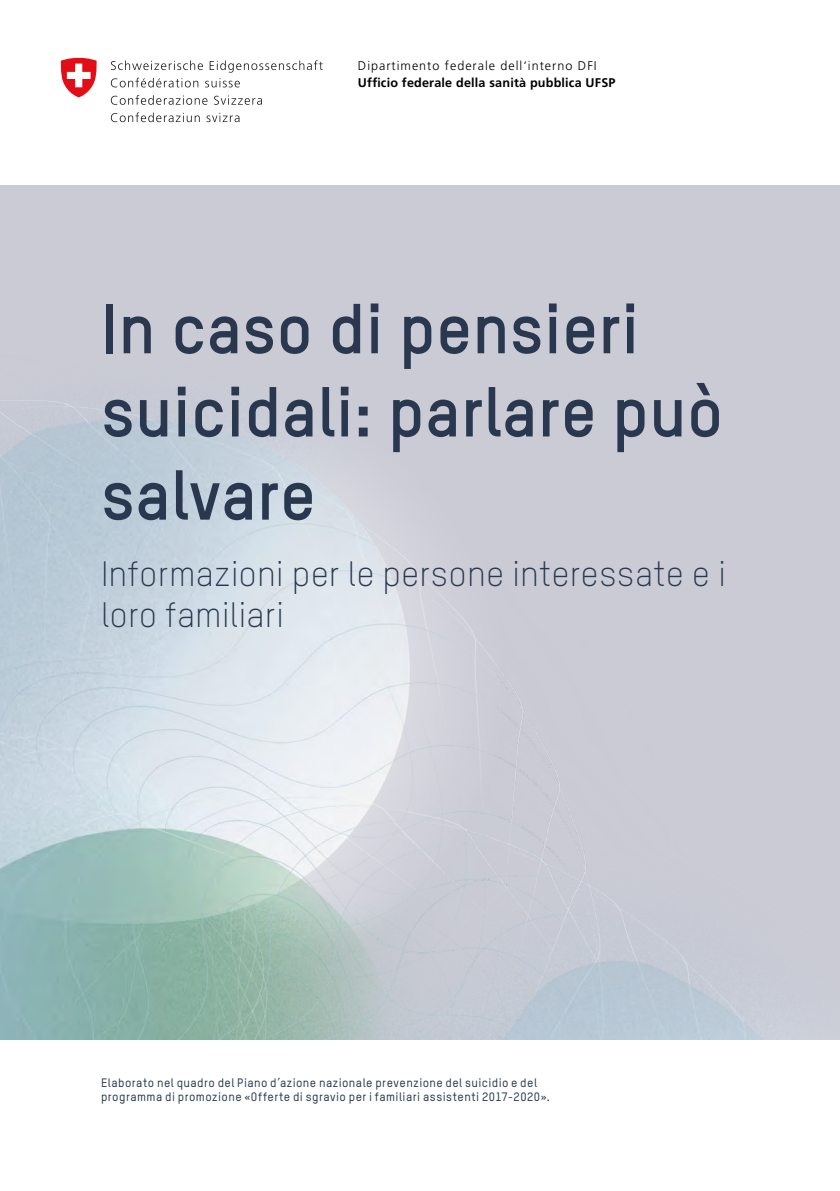
<style>
.page{position:relative;width:840px;height:1191px;background:#fff}
.page>*{position:absolute;margin:0;border:0;box-sizing:border-box;transform-origin:0 0}
.t1{font:700 69.4px/83.2px "TSTAR";color:#2a384f}
.t2{font:300 34.6px/41.6px "TSTAR";letter-spacing:.005em;color:#2a384f}
.t3{font:700 12.6px "Frutiger";letter-spacing:.015em;color:#000}
.t4{font:300 12.6px "Frutiger";letter-spacing:.08em;color:#000}
.t5{font:500 12px/14.4px "TSTAR";letter-spacing:.035em;color:#2a384f}
</style>
<div class="page">
<svg style="left:111px;top:60px;width:211px;height:27px"></svg>
<svg style="left:111px;top:95px;width:96px;height:10px"></svg>
<svg style="left:214px;top:95px;width:48px;height:10px"></svg>
<svg style="left:111px;top:112px;width:89px;height:10px"></svg>
<svg style="left:206px;top:113px;width:33px;height:9px"></svg>
<svg style="left:60px;top:58px;width:37px;height:39px"></svg>
<img style="left:0;top:185px;width:839px;height:854px">
<p class="t4" style="left:358px;top:58px;width:240px">Dipartimento federale dell‘interno DFI</p>
<p class="t3" style="left:358px;top:75px;width:259px">Ufficio federale della sanità pubblica UFSP</p>
<p class="t1" style="left:101px;top:285px;width:623px">In caso di pensieri suicidali: parlare può salvare</p>
<p class="t2" style="left:101px;top:552px;width:626px">Informazioni per le persone interessate e i loro familiari</p>
<p class="t5" style="left:101px;top:1075px;width:450px">Elaborato nel quadro del Piano d’azione nazionale prevenzione del suicidio e del programma di promozione «Offerte di sgravio per i familiari assistenti 2017-2020».</p>
</div>
